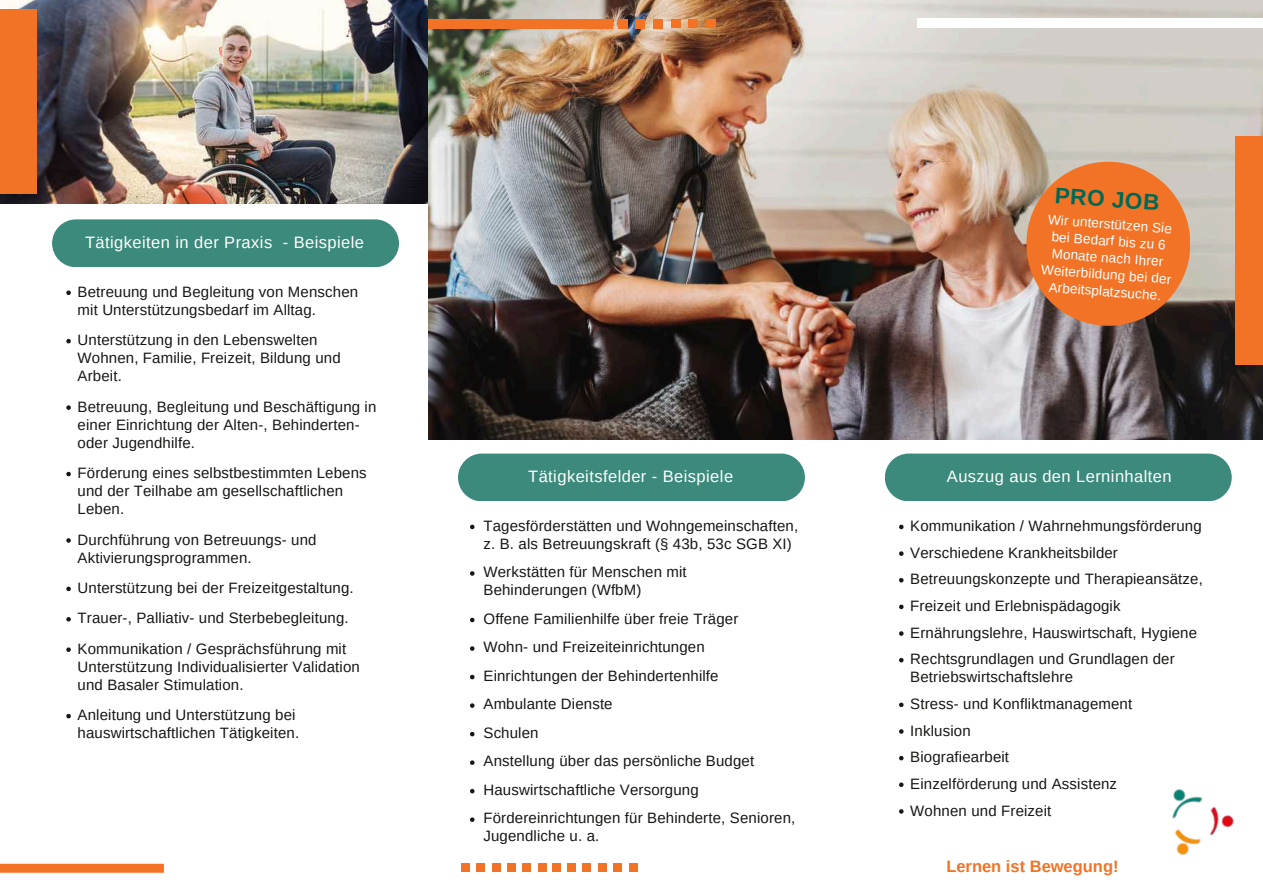
<style>
.page{position:relative;width:1263px;height:894px;background:#fff}
.page>*{position:absolute;margin:0;border:0;box-sizing:border-box;transform-origin:0 0}
.t1{font:700 22.5px "Arimo";color:#006854}
.t2{font:16.5px "Arimo";letter-spacing:.025em;color:#fff}
.t3{font:700 16.5px "Arimo";color:#f27326}
.t4{font:15px/18px "Arimo";letter-spacing:.01em;color:#171615}
.t5{font:13.5px/16.8px "Arimo";color:#fff;text-align:center}
</style>
<div class="page">
<img style="left:429px;top:0;width:834px;height:439px">
<div style="left:422px;top:19px;width:190px;height:10px;background:#f27326"></div>
<div style="left:458px;top:453px;width:347px;height:48px;background:#3b8a7b;border-radius:24px"></div>
<div style="left:538px;top:863px;width:9px;height:8px;background:#f27326"></div>
<div style="left:523px;top:863px;width:8px;height:8px;background:#f27326"></div>
<div style="left:508px;top:863px;width:8px;height:8px;background:#f27324"></div>
<div style="left:492px;top:863px;width:8px;height:8px;background:#f27326"></div>
<div style="left:476px;top:863px;width:9px;height:8px;background:#f27326"></div>
<div style="left:461px;top:863px;width:9px;height:8px;background:#f27326"></div>
<div style="left:917px;top:18px;width:346px;height:10px;background:#fff"></div>
<div style="left:1235px;top:136px;width:28px;height:228px;background:#f27326"></div>
<div style="left:885px;top:453px;width:347px;height:48px;background:#3b8a7b;border-radius:24px"></div>
<img style="left:0;top:0;width:428px;height:203px">
<div style="left:0;top:9px;width:36px;height:185px;background:#f27326"></div>
<img style="left:1172px;top:789px;width:62px;height:67px">
<div style="left:629px;top:863px;width:8px;height:8px;background:#f27324"></div>
<div style="left:613px;top:863px;width:8px;height:8px;background:#f27324"></div>
<div style="left:598px;top:863px;width:9px;height:8px;background:#f27324"></div>
<div style="left:583px;top:863px;width:8px;height:8px;background:#f27324"></div>
<div style="left:567px;top:863px;width:8px;height:8px;background:#f27324"></div>
<div style="left:552px;top:863px;width:8px;height:8px;background:#f27324"></div>
<div style="left:52px;top:219px;width:347px;height:48px;background:#3b8a7b;border-radius:24px"></div>
<div style="left:0;top:863px;width:164px;height:9px;background:#f27326"></div>
<div style="left:706px;top:19px;width:9px;height:9px;background:#f27324"></div>
<div style="left:688px;top:19px;width:9px;height:9px;background:#f27324"></div>
<div style="left:671px;top:19px;width:9px;height:9px;background:#f27324"></div>
<div style="left:653px;top:19px;width:10px;height:9px;background:#f27324"></div>
<div style="left:635px;top:19px;width:10px;height:9px;background:#f27324"></div>
<div style="left:618px;top:19px;width:10px;height:9px;background:#f27324"></div>
<div style="left:1026px;top:162px;width:164px;height:164px;background:#f27326;border-radius:50%"></div>
<svg style="left:470px;top:524px;width:4px;height:5px"></svg>
<svg style="left:470px;top:571px;width:4px;height:4px"></svg>
<svg style="left:470px;top:617px;width:4px;height:5px"></svg>
<svg style="left:470px;top:646px;width:4px;height:4px"></svg>
<svg style="left:470px;top:674px;width:4px;height:5px"></svg>
<svg style="left:470px;top:703px;width:4px;height:4px"></svg>
<svg style="left:470px;top:731px;width:4px;height:5px"></svg>
<svg style="left:470px;top:760px;width:4px;height:4px"></svg>
<svg style="left:470px;top:788px;width:4px;height:5px"></svg>
<svg style="left:470px;top:817px;width:4px;height:4px"></svg>
<svg style="left:899px;top:524px;width:4px;height:5px"></svg>
<svg style="left:899px;top:551px;width:4px;height:4px"></svg>
<svg style="left:899px;top:578px;width:4px;height:4px"></svg>
<svg style="left:899px;top:604px;width:4px;height:5px"></svg>
<svg style="left:899px;top:631px;width:4px;height:4px"></svg>
<svg style="left:899px;top:657px;width:4px;height:5px"></svg>
<svg style="left:899px;top:702px;width:4px;height:5px"></svg>
<svg style="left:899px;top:729px;width:4px;height:4px"></svg>
<svg style="left:899px;top:755px;width:4px;height:5px"></svg>
<svg style="left:899px;top:782px;width:4px;height:4px"></svg>
<svg style="left:899px;top:809px;width:4px;height:4px"></svg>
<svg style="left:66px;top:290px;width:5px;height:5px"></svg>
<svg style="left:66px;top:339px;width:5px;height:4px"></svg>
<svg style="left:66px;top:405px;width:5px;height:5px"></svg>
<svg style="left:66px;top:471px;width:5px;height:5px"></svg>
<svg style="left:66px;top:538px;width:5px;height:4px"></svg>
<svg style="left:66px;top:586px;width:5px;height:5px"></svg>
<svg style="left:66px;top:617px;width:5px;height:4px"></svg>
<svg style="left:66px;top:647px;width:5px;height:4px"></svg>
<svg style="left:66px;top:713px;width:5px;height:5px"></svg>
<h1 class="t1" style="left:1056px;top:180px;width:106px;rotate:4deg">PRO JOB</h1>
<p class="t5" style="left:1045px;top:211px;width:132px;rotate:4deg">Wir unterstützen Sie bei Bedarf bis zu 6<br>Monate nach Ihrer<br>Weiterbildung bei der</p>
<p class="t2" style="left:85px;top:231px;width:280px">Tätigkeiten in der Praxis - Beispiele</p>
<p class="t4" style="left:78px;top:283px;width:282px">Betreuung und Begleitung von Menschen</p>
<p class="t5" style="left:1049px;top:279px;width:114px;rotate:4deg">Arbeitsplatzsuche.</p>
<p class="t4" style="left:78px;top:294px;width:241px;line-height:30.3px">mit Unterstützungsbedarf im Alltag.<br>Unterstützung in den Lebenswelten</p>
<p class="t4" style="left:78px;top:349px;width:265px">Wohnen, Familie, Freizeit, Bildung und<br>Arbeit.</p>
<p class="t4" style="left:78px;top:397px;width:300px">Betreuung, Begleitung und Beschäftigung in einer Einrichtung der Alten-, Behinderten&shy;oder Jugendhilfe.</p>
<p class="t4" style="left:78px;top:464px;width:291px">Förderung eines selbstbestimmten Lebens und der Teilhabe am gesellschaftlichen<br>Leben.</p>
<p class="t4" style="left:78px;top:530px;width:240px">Durchführung von Betreuungs- und<br>Aktivierungsprogrammen.</p>
<p class="t4" style="left:78px;top:572px;width:278px;line-height:30.3px">Unterstützung bei der Freizeitgestaltung.<br>Trauer-, Palliativ- und Sterbebegleitung.<br>Kommunikation / Gesprächsführung mit</p>
<p class="t4" style="left:78px;top:657px;width:284px">Unterstützung Individualisierter Validation und Basaler Stimulation.</p>
<p class="t4" style="left:78px;top:706px;width:223px">Anleitung und Unterstützung bei hauswirtschaftlichen Tätigkeiten.</p>
<p class="t2" style="left:528px;top:465px;width:206px">Tätigkeitsfelder - Beispiele</p>
<p class="t2" style="left:947px;top:465px;width:226px">Auszug aus den Lerninhalten</p>
<p class="t4" style="left:483px;top:516px;width:316px">Tagesförderstätten und Wohngemeinschaften, z. B. als Betreuungskraft (§ 43b, 53c SGB XI)</p>
<p class="t4" style="left:483px;top:563px;width:205px">Werkstätten für Menschen mit<br>Behinderungen (WfbM)</p>
<p class="t4" style="left:483px;top:604px;width:313px;line-height:28.5px">Offene Familienhilfe über freie Träger<br>Wohn- und Freizeiteinrichtungen<br>Einrichtungen der Behindertenhilfe<br>Ambulante Dienste<br>Schulen<br>Anstellung über das persönliche Budget<br>Hauswirtschaftliche Versorgung<br>Fördereinrichtungen für Behinderte, Senioren,</p>
<p class="t4" style="left:483px;top:827px;width:117px">Jugendliche u. a.</p>
<p class="t4" style="left:910px;top:512px;width:294px;line-height:26.5px">Kommunikation / Wahrnehmungsförderung Verschiedene Krankheitsbilder Betreuungskonzepte und Therapieansätze, Freizeit und Erlebnispädagogik Ernährungslehre, Hauswirtschaft, Hygiene Rechtsgrundlagen und Grundlagen der</p>
<p class="t4" style="left:910px;top:663px;width:223px;line-height:26.5px">Betriebswirtschaftslehre<br>Stress- und Konfliktmanagement<br>Inklusion<br>Biografiearbeit<br>Einzelförderung und Assistenz<br>Wohnen und Freizeit</p>
<p class="t3" style="left:946px;top:854px;width:174px">Lernen ist Bewegung!</p>
</div>
